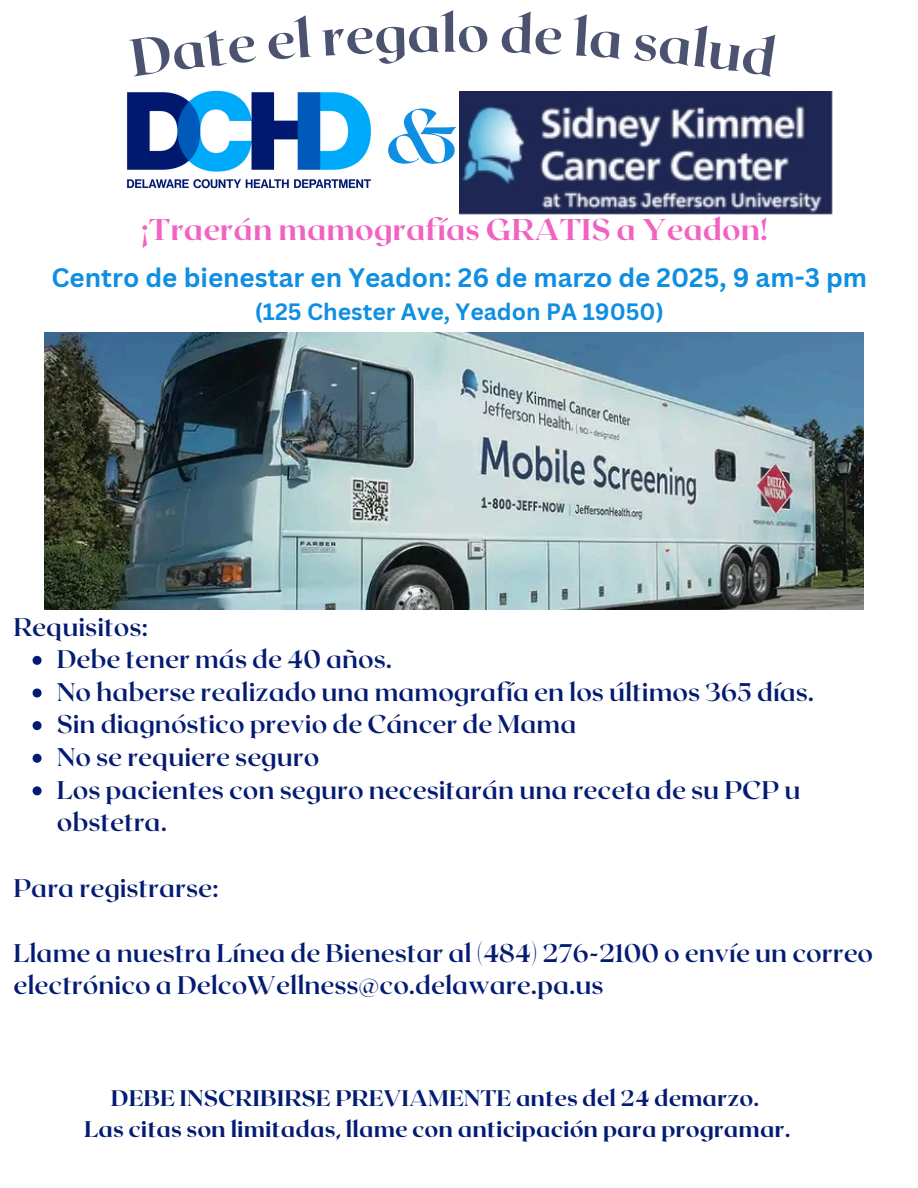
<style>
.page{position:relative;width:918px;height:1188px;background:#fff}
.page>*{position:absolute;margin:0;border:0;box-sizing:border-box;transform-origin:0 0}
.t1{font:700 73.65px "Roxborough CF";color:#108ee1}
.t2{font:800 52.5px "Roxborough CF";color:#4c5370}
.t3{font:800 30px "Roxborough CF";color:#f163c1}
.t4{font:700 26.1px "Canva Sans";color:#108ee1}
.t5{font:700 25.5px/32.7px "Roxborough CF";color:#031b72}
.t6{font:700 23.1px "Canva Sans";color:#108ee1}
.t7{font:800 22.5px/31.5px "Roxborough CF";color:#031b72;text-align:center}
</style>
<div class="page">
<img style="left:460px;top:92px;width:373px;height:123px">
<img style="left:127px;top:90px;width:244px;height:99px">
<img style="left:44px;top:332px;width:819px;height:277px">
<svg style="left:33px;top:656px;width:9px;height:9px"></svg>
<svg style="left:33px;top:688px;width:9px;height:9px"></svg>
<svg style="left:33px;top:721px;width:9px;height:9px"></svg>
<svg style="left:33px;top:754px;width:9px;height:9px"></svg>
<svg style="left:33px;top:786px;width:9px;height:9px"></svg>
<h2 class="t2" style="left:441px;top:-1px;width:17px">l</h2>
<h1 class="t1" style="left:385px;top:90px;width:76px">&amp;</h1>
<p class="t3" style="left:140px;top:210px;width:629px">¡Traerán mamografías GRATIS a Yeadon!</p>
<p class="t4" style="left:51px;top:259px;width:817px">Centro de bienestar en Yeadon: 26 de marzo de 2025, 9 am-3 pm</p>
<p class="t6" style="left:255px;top:295px;width:411px">(125 Chester Ave, Yeadon PA 19050)</p>
<h1 class="t5" style="left:13px;top:609px;width:136px">Requisitos:</h1>
<p class="t5" style="left:57px;top:642px;width:337px">Debe tener más de 40 años.</p>
<p class="t5" style="left:57px;top:674px;width:759px">No haberse realizado una mamografía en los últimos 365 días.</p>
<p class="t5" style="left:57px;top:707px;width:521px">Sin diagnóstico previo de Cáncer de Mama</p>
<h2 class="t5" style="left:57px;top:740px;width:264px">No se requiere seguro</h2>
<h3 class="t5" style="left:57px;top:772px;width:745px">Los pacientes con seguro necesitarán una receta de su PCP u obstetra.</h3>
<p class="t5" style="left:13px;top:870px;width:207px">Para registrarse:</p>
<h3 class="t5" style="left:13px;top:935px;width:861px">Llame a nuestra Línea de Bienestar al (484) 276-2100 o envíe un correo electrónico a DelcoWellness@co.delaware.pa.us</h3>
<p class="t7" style="left:84px;top:1081px;width:708px">DEBE INSCRIBIRSE PREVIAMENTE antes del 24 demarzo.<br>Las citas son limitadas, llame con anticipación para programar.</p>
</div>
